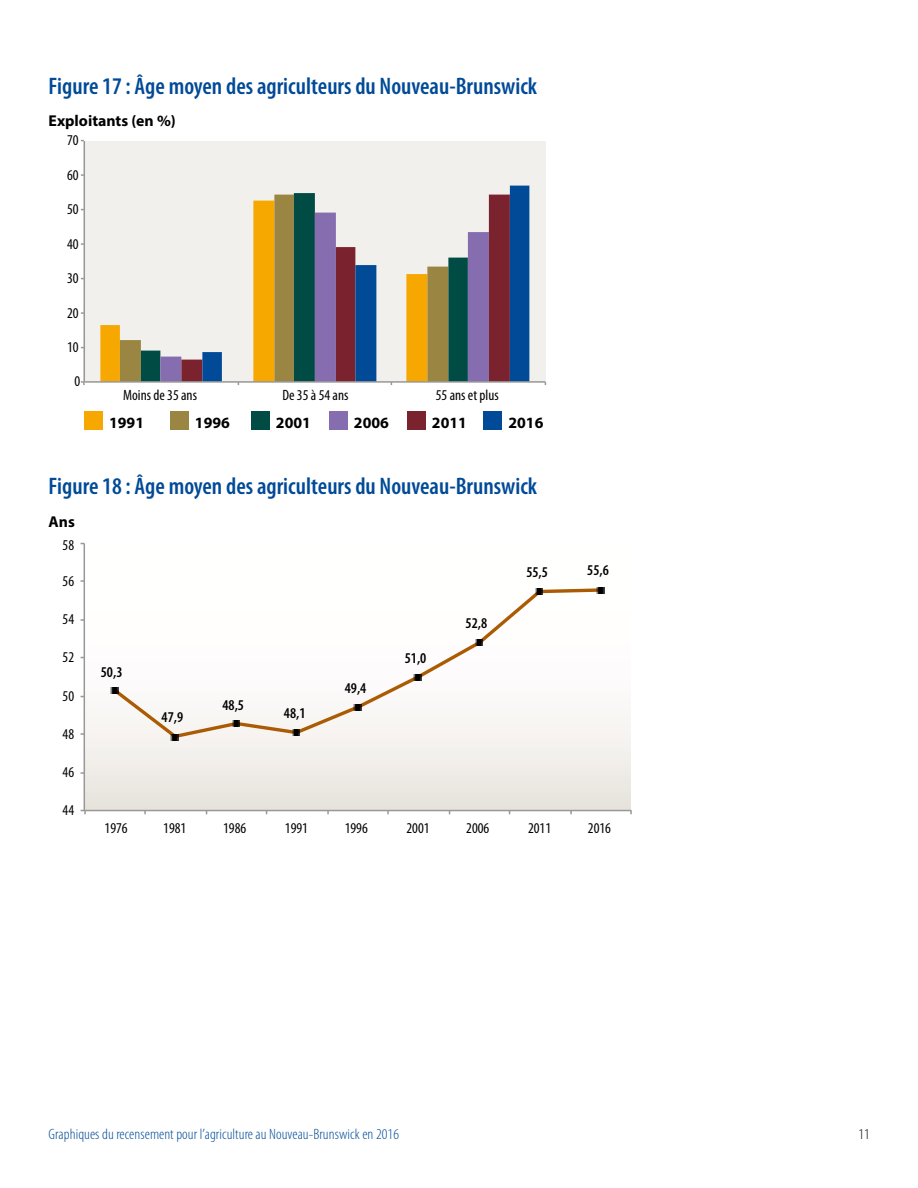
<style>
.page{position:relative;width:918px;height:1188px;background:#fff}
.page>*{position:absolute;margin:0;border:0;box-sizing:border-box;transform-origin:0 0}
.t1{font:600 condensed 24px "Myriad Pro";color:#004a97}
.t2{font:700 15.75px "Myriad Pro";color:#000}
.t3{font:condensed 15px "Myriad Pro";color:#000}
.t4{font:300 condensed 15px "Myriad Pro";letter-spacing:.005em;color:#004a97;scale:1.05 1}
.t5{font:600 condensed 15px "Myriad Pro";color:#000}
.t6{font:300 condensed 15px "Myriad Pro";color:#000}
</style>
<div class="page">
<div style="left:84px;top:141px;width:461px;height:241px;background:#f2f0ec"></div>
<svg style="left:100px;top:325px;width:20px;height:56px"></svg>
<svg style="left:120px;top:340px;width:21px;height:41px"></svg>
<svg style="left:141px;top:350px;width:19px;height:31px"></svg>
<svg style="left:160px;top:350px;width:21px;height:31px"></svg>
<svg style="left:181px;top:356px;width:21px;height:25px"></svg>
<svg style="left:202px;top:186px;width:327px;height:195px"></svg>
<hr style="left:84px;top:141px;width:1px;height:241px;background:#989898">
<hr style="left:84px;top:381px;width:461px;height:2px;background:#989898">
<div style="left:84px;top:411px;width:18px;height:18px;background:#f7a800"></div>
<div style="left:170px;top:411px;width:18px;height:18px;background:#9b8542"></div>
<div style="left:251px;top:411px;width:18px;height:18px;background:#004c45"></div>
<div style="left:329px;top:411px;width:18px;height:18px;background:#856db0"></div>
<div style="left:407px;top:411px;width:18px;height:18px;background:#7a232e"></div>
<div style="left:484px;top:411px;width:18px;height:18px;background:#004a97"></div>
<div style="left:85px;top:544px;width:546px;height:267px;background:linear-gradient(to bottom,#fff,#edeae5)"></div>
<hr style="left:84px;top:544px;width:1px;height:267px;background:#989898">
<hr style="left:84px;top:810px;width:547px;height:1px;background:#989898">
<svg style="left:81px;top:810px;width:5px;height:4px"></svg>
<svg style="left:110px;top:587px;width:494px;height:154px"></svg>
<svg style="left:111px;top:688px;width:7px;height:6px"></svg>
<svg style="left:171px;top:734px;width:7px;height:6px"></svg>
<svg style="left:232px;top:721px;width:8px;height:6px"></svg>
<svg style="left:292px;top:730px;width:8px;height:6px"></svg>
<svg style="left:354px;top:704px;width:7px;height:6px"></svg>
<svg style="left:414px;top:674px;width:7px;height:6px"></svg>
<svg style="left:475px;top:640px;width:8px;height:6px"></svg>
<svg style="left:535px;top:589px;width:8px;height:6px"></svg>
<svg style="left:597px;top:587px;width:7px;height:6px"></svg>
<p class="t1" style="left:49px;top:73px;width:490px">Figure 17 : Âge moyen des agriculteurs du Nouveau-Brunswick</p>
<p class="t2" style="left:49px;top:110px;width:129px">Exploitants (en %)</p>
<p class="t3" style="left:67px;top:132px;width:13px">70</p>
<p class="t3" style="left:67px;top:167px;width:13px">60</p>
<p class="t3" style="left:67px;top:201px;width:13px">50</p>
<p class="t3" style="left:67px;top:236px;width:13px">40</p>
<p class="t3" style="left:67px;top:270px;width:13px">30</p>
<p class="t3" style="left:67px;top:305px;width:13px">20</p>
<p class="t3" style="left:67px;top:339px;width:13px">10</p>
<p class="t3" style="left:75px;top:373px;width:7px">0</p>
<p class="t3" style="left:123px;top:387px;width:75px">Moins de 35 ans</p>
<p class="t3" style="left:282px;top:387px;width:67px">De 35 à 54 ans</p>
<p class="t3" style="left:436px;top:387px;width:64px">55 ans et plus</p>
<p class="t2" style="left:109px;top:412px;width:36px">1991</p>
<p class="t2" style="left:195px;top:412px;width:36px">1996</p>
<p class="t2" style="left:276px;top:412px;width:36px">2001</p>
<p class="t2" style="left:354px;top:412px;width:36px">2006</p>
<p class="t2" style="left:432px;top:412px;width:36px">2011</p>
<p class="t2" style="left:508px;top:412px;width:36px">2016</p>
<p class="t1" style="left:49px;top:473px;width:490px">Figure 18 : Âge moyen des agriculteurs du Nouveau-Brunswick</p>
<p class="t2" style="left:49px;top:511px;width:28px">Ans</p>
<p class="t3" style="left:63px;top:536px;width:13px">58</p>
<p class="t3" style="left:63px;top:573px;width:13px">56</p>
<p class="t3" style="left:63px;top:611px;width:13px">54</p>
<p class="t3" style="left:63px;top:649px;width:13px">52</p>
<p class="t3" style="left:63px;top:688px;width:13px">50</p>
<p class="t3" style="left:63px;top:726px;width:13px">48</p>
<p class="t3" style="left:63px;top:764px;width:13px">46</p>
<p class="t3" style="left:63px;top:802px;width:13px">44</p>
<p class="t5" style="left:101px;top:664px;width:23px">50,3</p>
<p class="t5" style="left:162px;top:709px;width:23px">47,9</p>
<p class="t5" style="left:222px;top:697px;width:23px">48,5</p>
<p class="t5" style="left:284px;top:705px;width:23px">48,1</p>
<p class="t5" style="left:345px;top:680px;width:23px">49,4</p>
<p class="t5" style="left:405px;top:650px;width:23px">51,0</p>
<p class="t5" style="left:466px;top:615px;width:23px">52,8</p>
<p class="t5" style="left:526px;top:564px;width:23px">55,5</p>
<p class="t5" style="left:587px;top:562px;width:23px">55,6</p>
<p class="t3" style="left:105px;top:820px;width:25px">1976</p>
<p class="t3" style="left:163px;top:820px;width:25px">1981</p>
<p class="t3" style="left:223px;top:820px;width:25px">1986</p>
<p class="t3" style="left:285px;top:820px;width:25px">1991</p>
<p class="t3" style="left:345px;top:820px;width:25px">1996</p>
<p class="t3" style="left:406px;top:820px;width:25px">2001</p>
<p class="t3" style="left:466px;top:820px;width:25px">2006</p>
<p class="t3" style="left:528px;top:820px;width:25px">2011</p>
<p class="t3" style="left:588px;top:820px;width:25px">2016</p>
<p class="t4" style="left:49px;top:1126px;width:335px">Graphiques du recensement pour l’agriculture au Nouveau-Brunswick en 2016</p>
<p class="t6" style="left:859px;top:1126px;width:12px">11</p>
</div>
